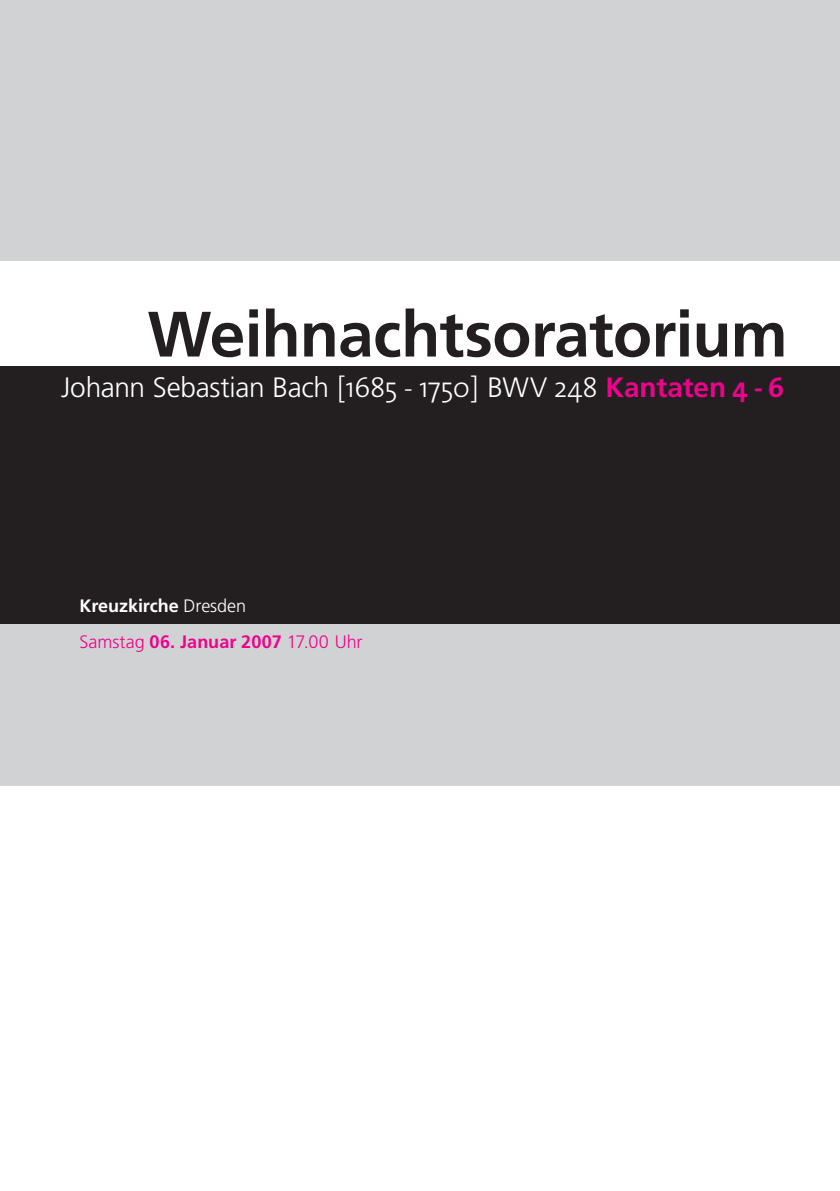
<style>
.page{position:relative;width:840px;height:1191px;background:#fff}
.page>*{position:absolute;margin:0;border:0;box-sizing:border-box;transform-origin:0 0}
.t1{font:700 64px "Frutiger";letter-spacing:-.015em;color:#231f20}
.t2{font:300 28px "Frutiger";letter-spacing:-.01em;color:#fff}
.t3{font:300 18px/36px "Frutiger";color:#ed028c}
.s1{font-family:"The Sans"}
.s2{font-weight:700;color:#ed028c}
.s3{font-family:"The Sans";font-weight:700;color:#ed028c}
.s4{font-weight:700;color:#fff}
.s5{color:#fff}
.s6{font-weight:700}
</style>
<div class="page">
<div style="left:0;top:0;width:839px;height:1189px;background:#d1d2d4"></div>
<div style="left:0;top:366px;width:839px;height:258px;background:#231f20"></div>
<div style="left:0;top:786px;width:839px;height:405px;background:#fff"></div>
<div style="left:0;top:261px;width:839px;height:105px;background:#fff"></div>
<h1 class="t1" style="left:147px;top:297px;width:641px">Weihnachtsoratorium</h1>
<p class="t2" style="left:61px;top:371px;width:724px">Johann Sebastian Bach <span class="s1">[1685 - 1750]</span> BWV <span class="s1">248</span> <span class="s2">Kantaten</span> <span class="s3">4 - 6</span></p>
<p class="t3" style="left:79px;top:588px;width:284px"><span class="s4">Kreuzkirche</span> <span class="s5">Dresden<br></span>Samstag <span class="s6">06. Januar 2007</span> 17.00 Uhr</p>
</div>
